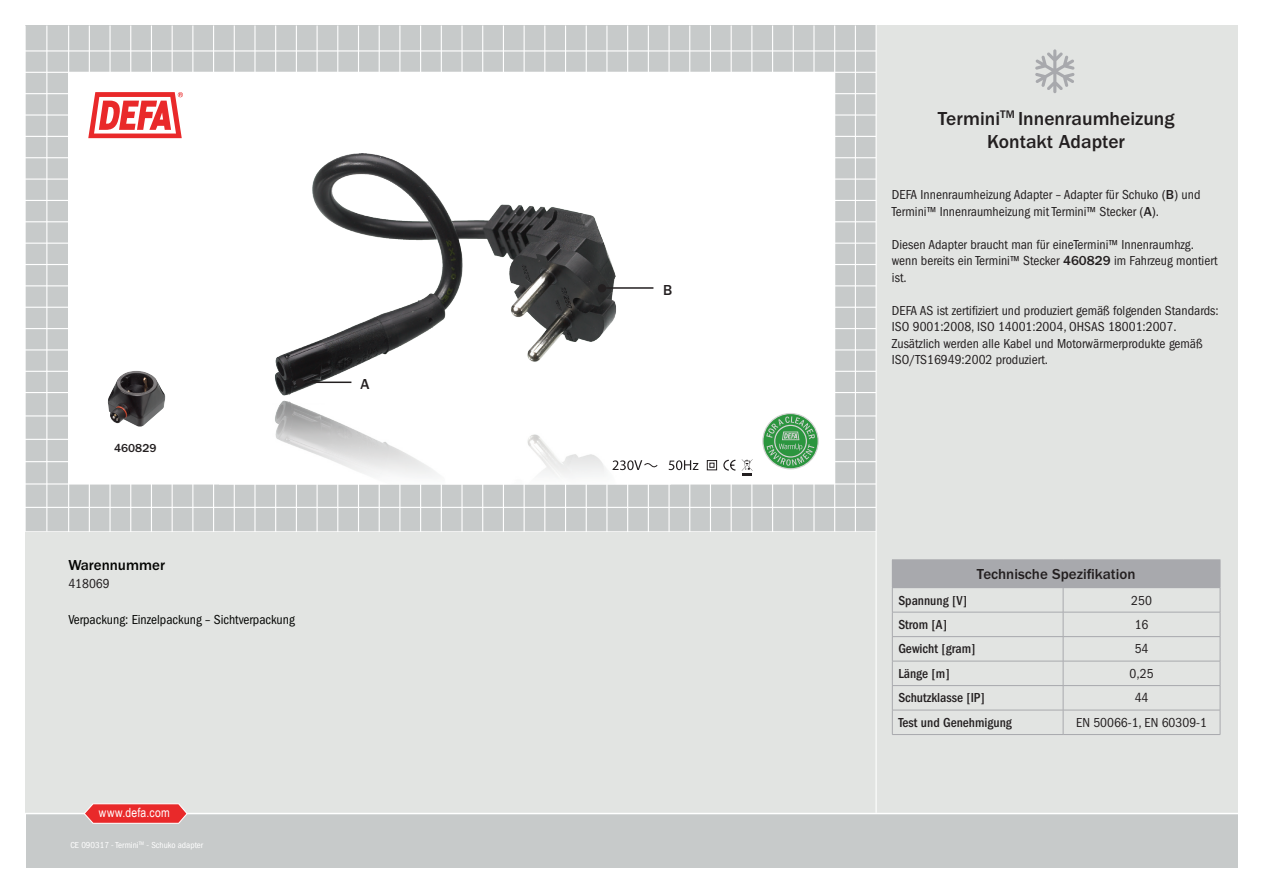
<style>
.page{position:relative;width:1263px;height:893px;background:#fff}
.page>*{position:absolute;margin:0;border:0;box-sizing:border-box;transform-origin:0 0}
.t1{font:500 19.5px/23.4px "ITC Franklin Gothic Std";color:#231f20;text-align:center}
.t2{font:500 15px "ITC Franklin Gothic Std";color:#231f20}
.t3{font:500 15px "ITC Franklin Gothic Std";color:#040503}
.t4{font:condensed 13.5px/16.5px "ITC Franklin Gothic Std";color:#231f20}
.t5{font:500 condensed 13.5px "ITC Franklin Gothic Std";color:#231f20}
.t6{font:condensed 13.5px "ITC Franklin Gothic Std";color:#040503}
.t7{font:12.75px "Arial Narrow";letter-spacing:.02em;color:#fff}
.t8{font:500 12px "ITC Franklin Gothic Std";color:#231f20}
.t9{font:condensed 9px "ITC Franklin Gothic Std";color:#fff}
.s1{font-weight:500;font-stretch:normal}
</style>
<div class="page">
<div style="left:26px;top:26px;width:850px;height:507px;background:#c7caca"></div>
<hr style="left:10px;top:157px;width:891px;height:1px;background:#fff">
<hr style="left:46px;top:26px;width:1px;height:505px;background:#fff">
<hr style="left:89px;top:26px;width:1px;height:506px;background:#fff">
<hr style="left:130px;top:26px;width:1px;height:510px;background:#fff">
<hr style="left:151px;top:26px;width:1px;height:513px;background:#fff">
<hr style="left:172px;top:26px;width:1px;height:511px;background:#fff">
<hr style="left:192px;top:26px;width:1px;height:511px;background:#fff">
<hr style="left:213px;top:26px;width:1px;height:512px;background:#fff">
<hr style="left:234px;top:26px;width:1px;height:513px;background:#fff">
<hr style="left:254px;top:26px;width:2px;height:515px;background:#fff">
<hr style="left:275px;top:26px;width:1px;height:513px;background:#fff">
<hr style="left:296px;top:26px;width:1px;height:510px;background:#fff">
<hr style="left:316px;top:26px;width:2px;height:512px;background:#fff">
<hr style="left:337px;top:26px;width:1px;height:511px;background:#fff">
<hr style="left:358px;top:26px;width:1px;height:512px;background:#fff">
<hr style="left:379px;top:26px;width:1px;height:512px;background:#fff">
<hr style="left:399px;top:26px;width:1px;height:510px;background:#fff">
<hr style="left:420px;top:26px;width:1px;height:511px;background:#fff">
<hr style="left:441px;top:26px;width:1px;height:510px;background:#fff">
<hr style="left:461px;top:26px;width:2px;height:512px;background:#fff">
<hr style="left:482px;top:26px;width:1px;height:510px;background:#fff">
<hr style="left:503px;top:26px;width:1px;height:511px;background:#fff">
<hr style="left:524px;top:26px;width:1px;height:512px;background:#fff">
<hr style="left:544px;top:26px;width:1px;height:512px;background:#fff">
<hr style="left:565px;top:26px;width:1px;height:515px;background:#fff">
<hr style="left:586px;top:26px;width:1px;height:513px;background:#fff">
<hr style="left:606px;top:26px;width:1px;height:509px;background:#fff">
<hr style="left:627px;top:26px;width:1px;height:511px;background:#fff">
<hr style="left:109px;top:26px;width:2px;height:509px;background:#fff">
<hr style="left:668px;top:26px;width:2px;height:511px;background:#fff">
<hr style="left:14px;top:93px;width:887px;height:1px;background:#fff">
<hr style="left:12px;top:114px;width:865px;height:2px;background:#fff">
<hr style="left:17px;top:179px;width:884px;height:1px;background:#fff">
<hr style="left:17px;top:200px;width:884px;height:1px;background:#fff">
<hr style="left:19px;top:221px;width:882px;height:1px;background:#fff">
<hr style="left:18px;top:243px;width:883px;height:1px;background:#fff">
<hr style="left:18px;top:264px;width:883px;height:1px;background:#fff">
<hr style="left:11px;top:285px;width:890px;height:1px;background:#fff">
<hr style="left:10px;top:307px;width:891px;height:1px;background:#fff">
<hr style="left:0;top:328px;width:901px;height:1px;background:#fff">
<hr style="left:15px;top:136px;width:886px;height:1px;background:#fff">
<hr style="left:648px;top:26px;width:1px;height:510px;background:#fff">
<hr style="left:18px;top:50px;width:883px;height:2px;background:#fff">
<hr style="left:17px;top:371px;width:884px;height:1px;background:#fff">
<hr style="left:7px;top:349px;width:894px;height:1px;background:#fff">
<hr style="left:855px;top:26px;width:1px;height:517px;background:#fff">
<hr style="left:17px;top:392px;width:861px;height:1px;background:#fff">
<hr style="left:17px;top:415px;width:861px;height:1px;background:#fff">
<hr style="left:17px;top:439px;width:858px;height:1px;background:#fff">
<hr style="left:17px;top:461px;width:860px;height:1px;background:#fff">
<hr style="left:17px;top:507px;width:861px;height:1px;background:#fff">
<hr style="left:689px;top:26px;width:1px;height:511px;background:#fff">
<hr style="left:710px;top:26px;width:1px;height:512px;background:#fff">
<hr style="left:731px;top:26px;width:1px;height:509px;background:#fff">
<hr style="left:751px;top:26px;width:1px;height:511px;background:#fff">
<hr style="left:772px;top:26px;width:1px;height:517px;background:#fff">
<hr style="left:813px;top:26px;width:1px;height:513px;background:#fff">
<hr style="left:793px;top:26px;width:1px;height:511px;background:#fff">
<div style="left:26px;top:814px;width:1211px;height:53px;background:#c7caca"></div>
<div style="left:69px;top:72px;width:766px;height:412px;background:#fff"></div>
<svg style="left:88px;top:92px;width:95px;height:46px"></svg>
<hr style="left:14px;top:72px;width:862px;height:1px;background:#fff">
<hr style="left:834px;top:26px;width:1px;height:507px;background:#fff">
<hr style="left:68px;top:26px;width:1px;height:507px;background:#fff">
<hr style="left:17px;top:483px;width:861px;height:2px;background:#fff">
<hr style="left:17px;top:531px;width:859px;height:1px;background:#fff">
<div style="left:26px;top:532px;width:850px;height:281px;background:#e2e4e2"></div>
<div style="left:876px;top:26px;width:361px;height:788px;background:#e2e4e2"></div>
<hr style="left:0;top:813px;width:1246px;height:1px;background:#fff">
<svg style="left:83px;top:803px;width:105px;height:21px;background:#e95253"></svg>
<hr style="left:875px;top:21px;width:2px;height:792px;background:#fff">
<svg style="left:762px;top:413px;width:57px;height:56px"></svg>
<svg style="left:1035px;top:49px;width:40px;height:44px"></svg>
<img style="left:220px;top:154px;width:451px;height:331px">
<img style="left:108px;top:371px;width:57px;height:56px">
<div style="left:599px;top:285px;width:6px;height:7px;background:#231f20;border-radius:50%"></div>
<div style="left:598px;top:284px;width:8px;height:8px;border:2px solid #231f20;border-radius:50%"></div>
<div style="left:297px;top:379px;width:6px;height:7px;background:#231f20;border-radius:50%"></div>
<div style="left:296px;top:378px;width:8px;height:9px;border:2px solid #231f20;border-radius:50%"></div>
<svg style="left:669px;top:460px;width:29px;height:10px"></svg>
<svg style="left:612px;top:460px;width:45px;height:10px"></svg>
<svg style="left:723px;top:460px;width:12px;height:11px"></svg>
<svg style="left:706px;top:460px;width:11px;height:11px"></svg>
<svg style="left:742px;top:459px;width:10px;height:16px"></svg>
<div style="left:892px;top:560px;width:328px;height:28px;background:#a8a9ad"></div>
<hr style="left:892px;top:559px;width:171px;height:1px;background:#a8a9ad">
<hr style="left:1063px;top:559px;width:157px;height:1px;background:#a8a9ad">
<hr style="left:892px;top:612px;width:171px;height:1px;background:#a8a9ad">
<hr style="left:1063px;top:612px;width:157px;height:1px;background:#a8a9ad">
<hr style="left:892px;top:636px;width:171px;height:1px;background:#a8a9ad">
<hr style="left:1063px;top:636px;width:157px;height:1px;background:#a8a9ad">
<hr style="left:892px;top:661px;width:171px;height:1px;background:#a8a9ad">
<hr style="left:1063px;top:661px;width:157px;height:1px;background:#a8a9ad">
<hr style="left:892px;top:685px;width:171px;height:1px;background:#a8a9ad">
<hr style="left:1063px;top:685px;width:157px;height:1px;background:#a8a9ad">
<hr style="left:892px;top:710px;width:171px;height:1px;background:#a8a9ad">
<svg style="left:892px;top:588px;width:1px;height:146px"></svg>
<hr style="left:1063px;top:710px;width:157px;height:1px;background:#a8a9ad">
<svg style="left:1063px;top:588px;width:1px;height:146px"></svg>
<svg style="left:1220px;top:560px;width:1px;height:174px"></svg>
<hr style="left:892px;top:734px;width:171px;height:1px;background:#a8a9ad">
<hr style="left:1063px;top:734px;width:157px;height:1px;background:#a8a9ad">
<hr style="left:606px;top:287px;width:47px;height:2px;background:#231f20">
<hr style="left:304px;top:382px;width:47px;height:1px;background:#231f20">
<p class="t8" style="left:114px;top:441px;width:44px">460829</p>
<p class="t3" style="left:68px;top:556px;width:98px">Warennummer</p>
<p class="t4" style="left:68px;top:575px;width:43px">418069</p>
<p class="t6" style="left:68px;top:612px;width:228px">Verpackung: Einzelpackung – Sichtverpackung</p>
<p class="t2" style="left:360px;top:375px;width:11px">A</p>
<p class="t7" style="left:99px;top:803px;width:72px">www.defa.com</p>
<p class="t9" style="left:70px;top:840px;width:134px">CE 090317 - Termini<sup>TM</sup> - Schuko adapter</p>
<p class="t2" style="left:663px;top:281px;width:11px">B</p>
<h1 class="t1" style="left:938px;top:107px;width:238px">Termini<sup>TM</sup> Innenraumheizung<br>Kontakt Adapter</h1>
<p class="t4" style="left:892px;top:187px;width:310px">DEFA Innenraumheizung Adapter – Adapter für Schuko (<span class="s1">B</span>) und<br>Termini™ Innenraumheizung mit Termini™ Stecker (<span class="s1">A</span>).</p>
<p class="t4" style="left:892px;top:236px;width:327px">Diesen Adapter braucht man für eineTermini™ Innenraumhzg. wenn bereits ein Termini™ Stecker <span class="s1">460829</span> im Fahrzeug montiert ist.</p>
<p class="t4" style="left:892px;top:302px;width:328px">DEFA AS ist zertifiziert und produziert gemäß folgenden Standards:<br>ISO 9001:2008, ISO 14001:2004, OHSAS 18001:2007.<br>Zusätzlich werden alle Kabel und Motorwärmerprodukte gemäß ISO/TS16949:2002 produziert.</p>
<p class="t2" style="left:977px;top:565px;width:160px">Technische Spezifikation</p>
<p class="t5" style="left:898px;top:592px;width:70px">Spannung [V]</p>
<p class="t4" style="left:1131px;top:592px;width:22px">250</p>
<p class="t5" style="left:898px;top:617px;width:50px">Strom [A]</p>
<p class="t4" style="left:1135px;top:616px;width:15px">16</p>
<p class="t5" style="left:898px;top:641px;width:79px">Gewicht [gram]</p>
<p class="t4" style="left:1135px;top:641px;width:15px">54</p>
<p class="t5" style="left:898px;top:666px;width:53px">Länge [m]</p>
<p class="t4" style="left:1130px;top:665px;width:25px">0,25</p>
<p class="t5" style="left:898px;top:690px;width:88px">Schutzklasse [IP]</p>
<p class="t4" style="left:1135px;top:690px;width:15px">44</p>
<p class="t5" style="left:898px;top:715px;width:115px">Test und Genehmigung</p>
<p class="t4" style="left:1076px;top:714px;width:132px">EN 50066-1, EN 60309-1</p>
</div>
